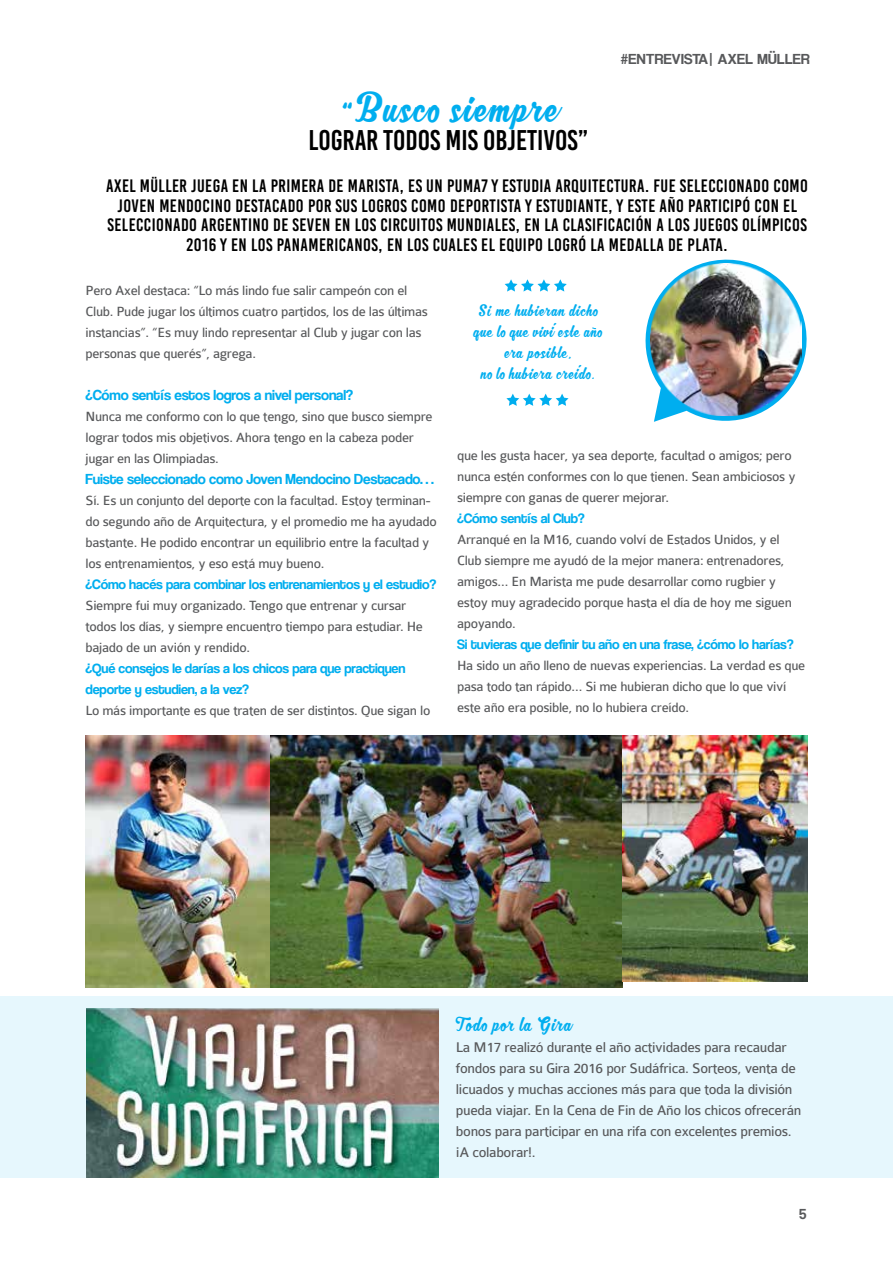
<style>
.page{position:relative;width:893px;height:1263px;background:#fff}
.page>*{position:absolute;margin:0;border:0;box-sizing:border-box;transform-origin:0 0}
.t1{font:40.5px "MJ Zhafira Demo";letter-spacing:.05em;color:#00aeef}
.t2{font:28.5px "Bebas Kai";color:#000}
.t3{font:19.5px "MJ Zhafira Demo";letter-spacing:.05em;color:#00aeef}
.t4{font:18px/19.5px "Bebas Kai";letter-spacing:.025em;color:#000;text-align:center}
.t5{font:16.5px/21px "MJ Zhafira Demo";letter-spacing:.05em;color:#00aeef;text-align:center}
.t6{font:15px/21px "Colaborate";letter-spacing:-.025em;color:#58595b}
.t7{font:15px "Coolvetica Rg";letter-spacing:-.01em;color:#00aeef}
.t8{font:15px "Coolvetica Rg";letter-spacing:.025em;color:#58595b}
.t9{font:14.25px/21px "Colaborate";letter-spacing:-.025em;color:#58595b}
.t10{font:14.1px/21px "Coolvetica Rg";letter-spacing:-.01em;color:#00aeef}
</style>
<div class="page">
<div style="left:0;top:996px;width:893px;height:182px;background:#e6f7fd"></div>
<svg style="left:645px;top:259px;width:162px;height:163px"></svg>
<svg style="left:505px;top:279px;width:62px;height:13px"></svg>
<svg style="left:506px;top:394px;width:62px;height:12px"></svg>
<img style="left:650px;top:264px;width:151px;height:151px">
<img style="left:86px;top:736px;width:537px;height:252px">
<img style="left:622px;top:736px;width:186px;height:246px">
<img style="left:86px;top:1009px;width:352px;height:168px">
<h1 class="t1" style="left:342px;top:82px;width:219px">“Busco siempre</h1>
<h2 class="t2" style="left:309px;top:125px;width:281px">LOGRAR TODOS MIS OBJETIVOS”</h2>
<p class="t8" style="left:621px;top:50px;width:190px">#ENTREVISTA| AXEL MÜLLER</p>
<p class="t4" style="left:106px;top:176px;width:703px">AXEL MÜLLER JUEGA EN LA PRIMERA DE MARISTA, ES UN PUMA7 Y ESTUDIA ARQUITECTURA. FUE SELECCIONADO COMO JOVEN MENDOCINO DESTACADO POR SUS LOGROS COMO DEPORTISTA Y ESTUDIANTE, Y ESTE AÑO PARTICIPÓ CON EL SELECCIONADO ARGENTINO DE SEVEN EN LOS CIRCUITOS MUNDIALES, EN LA CLASIFICACIÓN A LOS JUEGOS OLÍMPICOS 2016 Y EN LOS PANAMERICANOS, EN LOS CUALES EL EQUIPO LOGRÓ LA MEDALLA DE PLATA.</p>
<p class="t9" style="left:86px;top:280px;width:344px">Pero Axel destaca: “Lo más lindo fue salir campeón con el Club. Pude jugar los últimos cuatro partidos, los de las últimas instancias”. “Es muy lindo representar al Club y jugar con las personas que querés”, agrega.</p>
<p class="t7" style="left:86px;top:386px;width:269px">¿Cómo sentís estos logros a nivel personal?</p>
<p class="t9" style="left:86px;top:406px;width:349px">Nunca me conformo con lo que tengo, sino que busco siempre lograr todos mis objetivos. Ahora tengo en la cabeza poder jugar en las Olimpiadas.</p>
<p class="t7" style="left:86px;top:470px;width:350px">Fuiste seleccionado como Joven Mendocino Destacado…</p>
<p class="t9" style="left:86px;top:490px;width:353px">Sí. Es un conjunto del deporte con la facultad. Estoy terminan&shy;do segundo año de Arquitectura, y el promedio me ha ayudado bastante. He podido encontrar un equilibrio entre la facultad y los entrenamientos, y eso está muy bueno.</p>
<p class="t10" style="left:86px;top:573px;width:352px">¿Cómo hacés para combinar los entrenamientos y el estudio?</p>
<p class="t9" style="left:86px;top:595px;width:339px">Siempre fui muy organizado. Tengo que entrenar y cursar todos los días, y siempre encuentro tiempo para estudiar. He bajado de un avión y rendido.</p>
<p class="t10" style="left:86px;top:657px;width:321px">¿Qué consejos le darías a los chicos para que practiquen deporte y estudien, a la vez?</p>
<p class="t9" style="left:86px;top:700px;width:346px">Lo más importante es que traten de ser distintos. Que sigan lo</p>
<p class="t5" style="left:475px;top:299px;width:130px">Si me hubieran dicho que lo que viví este ano era posible,<br>no lo hubiera creído.</p>
<p class="t9" style="left:457px;top:445px;width:340px">que les gusta hacer, ya sea deporte, facultad o amigos; pero nunca estén conformes con lo que tienen. Sean ambiciosos y siempre con ganas de querer mejorar.</p>
<p class="t10" style="left:457px;top:508px;width:129px">¿Cómo sentís al Club?</p>
<p class="t9" style="left:457px;top:529px;width:336px">Arranqué en la M16, cuando volví de Estados Unidos, y el Club siempre me ayudó de la mejor manera: entrenadores, amigos… En Marista me pude desarrollar como rugbier y estoy muy agradecido porque hasta el día de hoy me siguen apoyando.</p>
<p class="t10" style="left:457px;top:634px;width:338px">Si tuvieras que definir tu año en una frase, ¿cómo lo harías?</p>
<p class="t9" style="left:457px;top:655px;width:350px">Ha sido un año lleno de nuevas experiencias. La verdad es que pasa todo tan rápido… Si me hubieran dicho que lo que viví este año era posible, no lo hubiera creído.</p>
<h3 class="t3" style="left:456px;top:1012px;width:118px">Todo por la Gira</h3>
<p class="t6" style="left:456px;top:1036px;width:347px">La M17 realizó durante el año actividades para recaudar fondos para su Gira 2016 por Sudáfrica. Sorteos, venta de licuados y muchas acciones más para que toda la división pueda viajar. En la Cena de Fin de Año los chicos ofrecerán bonos para participar en una rifa con excelentes premios. ¡A colaborar!.</p>
<p class="t8" style="left:799px;top:1205px;width:9px">5</p>
</div>
